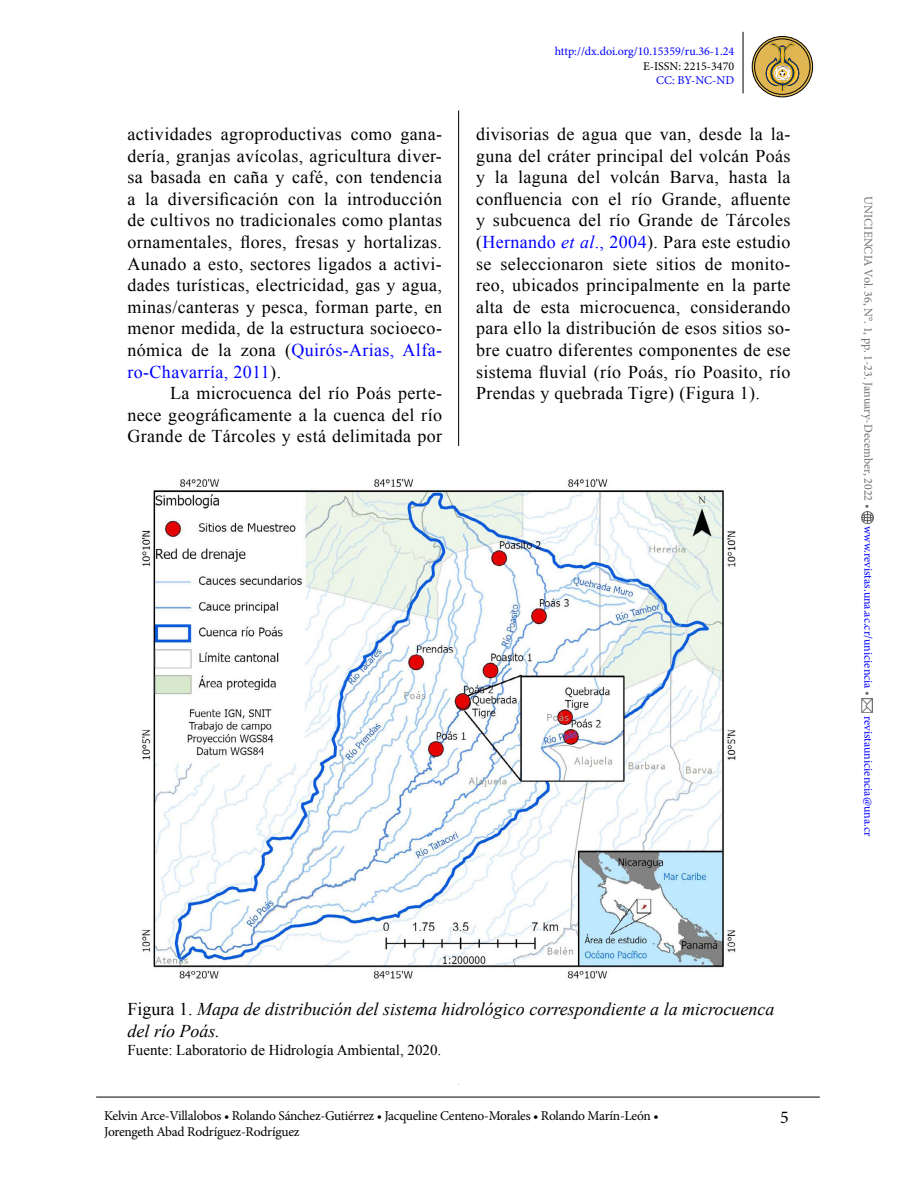
<style>
.page{position:relative;width:918px;height:1188px;background:#fff}
.page>*{position:absolute;margin:0;border:0;box-sizing:border-box;transform-origin:0 0}
.t1{font:18px/21.6px "Times New Roman";letter-spacing:.02em;color:#000;text-align:justify}
.t2{font:italic 18px/21.6px "Times New Roman";color:#000}
.t3{font:18px "Minion Pro";color:#000}
.t4{font:15px "Times New Roman";color:#000}
.t5{font:13.5px/16.2px "Minion Pro";letter-spacing:-.02em;color:#000}
.t6{font:12px "Minion Pro";color:#00f}
.t7{font:12px "Minion Pro";color:#706f6f}
.t8{font:12px "Minion Pro";color:#000}
.s1{color:#00f}
.s2{font-style:italic;color:#00f}
.s3{font-style:normal}
.s4{color:#706f6f}
</style>
<div class="page">
<hr style="left:743px;top:32px;width:1px;height:61px;background:#000">
<hr style="left:458px;top:110px;width:1px;height:974px;background:#000">
<svg style="left:862px;top:511px;width:12px;height:12px"></svg>
<img style="left:862px;top:699px;width:10px;height:14px">
<hr style="left:96px;top:1097px;width:724px;height:1px;background:#000">
<svg style="left:752px;top:37px;width:61px;height:60px"></svg>
<div style="left:754px;top:39px;width:56px;height:56px;border:1px solid #000;border-radius:50%"></div>
<div style="left:752px;top:36px;width:61px;height:61px;border:1px solid #000;border-radius:50%"></div>
<svg style="left:766px;top:42px;width:33px;height:50px;background:#bc9f53"></svg>
<div style="left:433px;top:446px;width:52px;height:638px;background:#fff"></div>
<img style="left:140px;top:478px;width:596px;height:501px">
<p class="t1" style="left:128px;top:123px;width:316px">actividades agroproductivas como gana&shy;dería, granjas avícolas, agricultura diver&shy;sa basada en caña y café, con tendencia a la diversificación con la introducción de cultivos no tradicionales como plantas ornamentales, flores, fresas y hortalizas.<br>Aunado a esto, sectores ligados a activi&shy;dades turísticas, electricidad, gas y agua, minas/canteras y pesca, forman parte, en menor medida, de la estructura socioeco&shy;nómica de la zona (<span class="s1">Quirós-Arias, Alfa&shy;ro-Chavarría, 2011</span>).</p>
<p class="t1" style="left:128px;top:382px;width:316px;text-indent:43px">La microcuenca del río Poás perte&shy;nece geográficamente a la cuenca del río Grande de Tárcoles y está delimitada por</p>
<p class="t6" style="left:555px;top:44px;width:181px">http://dx.doi.org/10.15359/ru.36-1.24</p>
<p class="t8" style="left:643px;top:58px;width:93px">E-ISSN: 2215-3470</p>
<p class="t6" style="left:656px;top:72px;width:80px">CC: BY-NC-ND</p>
<p class="t1" style="left:476px;top:123px;width:316px">divisorias de agua que van, desde la la&shy;guna del cráter principal del volcán Poás y la laguna del volcán Barva, hasta la confluencia con el río Grande, afluente y subcuenca del río Grande de Tárcoles (<span class="s1">Hernando</span> <span class="s2">et al</span><span class="s1">., 2004</span>). Para este estudio se seleccionaron siete sitios de monito&shy;reo, ubicados principalmente en la parte alta de esta microcuenca, considerando para ello la distribución de esos sitios so&shy;bre cuatro diferentes componentes de ese sistema fluvial (río Poás, río Poasito, río Prendas y quebrada Tigre) (Figura 1).</p>
<p class="t2" style="left:128px;top:998px;width:648px"><span class="s3">Figura 1.</span> Mapa de distribución del sistema hidrológico correspondiente a la microcuenca del río Poás.</p>
<p class="t4" style="left:128px;top:1040px;width:315px">Fuente: Laboratorio de Hidrología Ambiental, 2020.</p>
<p class="t5" style="left:104px;top:1107px;width:556px">Kelvin Arce-Villalobos • Rolando Sánchez-Gutiérrez • Jacqueline Centeno-Morales • Rolando Marín-León •<br>Jorengeth Abad Rodríguez-Rodríguez</p>
<p class="t3" style="left:780px;top:1105px;width:10px">5</p>
<p class="t7" style="left:876px;top:196px;width:314px;rotate:90deg">UNICIENCIA Vol. 36, N°. 1, pp. 1-23. January-December, 2022 •</p>
<p class="t6" style="left:876px;top:526px;width:172px;rotate:90deg">www.revistas.una.ac.cr/uniciencia <span class="s4">•</span></p>
<p class="t6" style="left:876px;top:716px;width:122px;rotate:90deg">revistauniciencia@una.cr</p>
</div>
